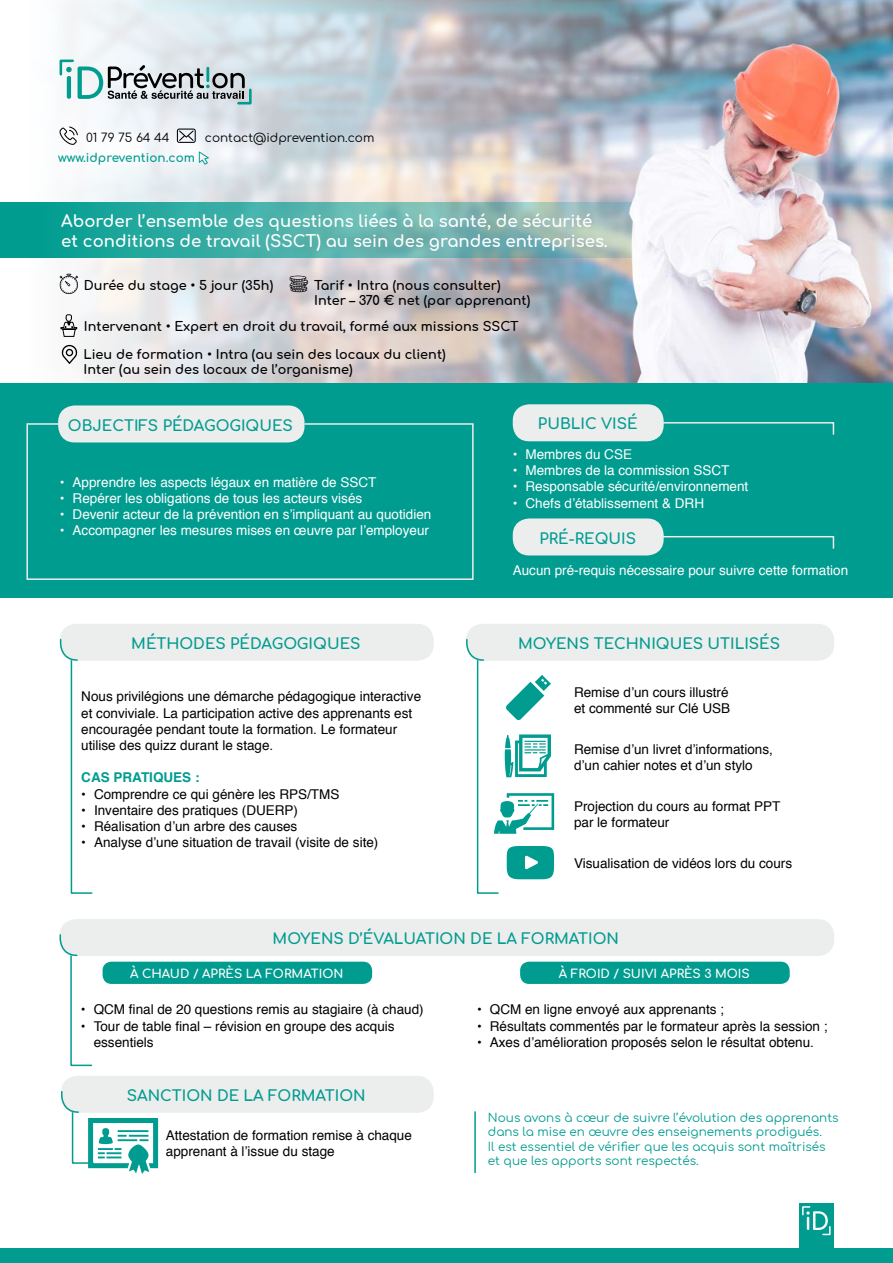
<style>
.page{position:relative;width:893px;height:1263px;background:#fff}
.page>*{position:absolute;margin:0;border:0;box-sizing:border-box;transform-origin:0 0}
.t1{font:700 16.5px/19.8px "Comfortaa";color:#fff}
.t2{font:700 15px "Comfortaa";color:#009c90}
.t3{font:13.5px/16.2px "Helvetica";color:#000}
.t4{font:13.5px "Helvetica";color:#fff}
.t5{font:700 13.5px "Helvetica";color:#009c90}
.t6{font:700 12.9px/15.5px "Comfortaa";color:#000}
.t7{font:12px/14.4px "Comfortaa";color:#009c90}
.t8{font:700 12px "Comfortaa";color:#fff}
.t9{font:12px "Comfortaa";color:#000}
.t10{font:700 12px "Comfortaa";color:#009c90}
</style>
<div class="page">
<svg style="left:59px;top:0;width:834px;height:383px;background:#d2d4d8"></svg>
<svg style="left:0;top:202px;width:490px;height:56px;background:#40aca4"></svg>
<div style="left:0;top:383px;width:893px;height:214px;background:#009c90"></div>
<div style="left:799px;top:1203px;width:34px;height:60px;background:#009c8f"></div>
<svg style="left:802px;top:1206px;width:29px;height:30px"></svg>
<div style="left:0;top:1249px;width:893px;height:14px;background:#009c90"></div>
<div style="left:58px;top:405px;width:247px;height:37px;background:#eceded;border-radius:16px"></div>
<div style="left:60px;top:624px;width:374px;height:37px;background:#eceded;border-radius:16px"></div>
<div style="left:513px;top:404px;width:151px;height:37px;background:#eceded;border-radius:16px"></div>
<div style="left:513px;top:518px;width:151px;height:37px;background:#eceded;border-radius:16px"></div>
<div style="left:466px;top:624px;width:368px;height:37px;background:#eceded;border-radius:16px"></div>
<div style="left:60px;top:919px;width:774px;height:37px;background:#eceded;border-radius:16px"></div>
<div style="left:103px;top:962px;width:269px;height:22px;background:#009c90;border-radius:9px"></div>
<div style="left:520px;top:962px;width:270px;height:22px;background:#009c90;border-radius:9px"></div>
<div style="left:61px;top:1076px;width:373px;height:37px;background:#eceded;border-radius:16px"></div>
<svg style="left:59px;top:638px;width:34px;height:256px"></svg>
<svg style="left:59px;top:934px;width:34px;height:133px"></svg>
<svg style="left:60px;top:274px;width:18px;height:20px"></svg>
<svg style="left:61px;top:345px;width:17px;height:19px"></svg>
<svg style="left:60px;top:314px;width:17px;height:23px"></svg>
<svg style="left:290px;top:276px;width:18px;height:16px"></svg>
<svg style="left:26px;top:422px;width:448px;height:158px"></svg>
<svg style="left:660px;top:421px;width:175px;height:15px"></svg>
<svg style="left:660px;top:535px;width:175px;height:15px"></svg>
<svg style="left:466px;top:639px;width:88px;height:255px"></svg>
<svg style="left:59px;top:58px;width:194px;height:48px"></svg>
<svg style="left:61px;top:1091px;width:97px;height:83px"></svg>
<svg style="left:59px;top:126px;width:19px;height:19px"></svg>
<svg style="left:177px;top:129px;width:19px;height:14px"></svg>
<svg style="left:199px;top:151px;width:10px;height:14px"></svg>
<hr style="left:474px;top:1111px;width:2px;height:62px;background:#009c90">
<img style="left:490px;top:32px;width:403px;height:351px">
<p class="t9" style="left:86px;top:127px;width:85px">01 79 75 64 44</p>
<p class="t9" style="left:205px;top:127px;width:171px">contact@idprevention.com</p>
<p class="t10" style="left:58px;top:146px;width:138px">www.idprevention.com</p>
<p class="t1" style="left:61px;top:209px;width:548px">Aborder l’ensemble des questions liées à la santé, de sécurité et conditions de travail (SSCT) au sein des grandes entreprises.</p>
<p class="t6" style="left:84px;top:275px;width:191px">Durée du stage • 5 jour (35h)</p>
<p class="t6" style="left:314px;top:275px;width:218px">Tarif • Intra (nous consulter)<br>Inter – 370 € net (par apprenant)</p>
<p class="t6" style="left:84px;top:317px;width:436px">Intervenant • Expert en droit du travail, formé aux missions SSCT</p>
<p class="t6" style="left:84px;top:344px;width:364px">Lieu de formation • Intra (au sein des locaux du client)<br>Inter (au sein des locaux de l’organisme)</p>
<p class="t2" style="left:68px;top:411px;width:226px">OBJECTIFS PÉDAGOGIQUES</p>
<p class="t4" style="left:60px;top:472px;width:318px">• Apprendre les aspects légaux en matière de SSCT</p>
<p class="t4" style="left:60px;top:488px;width:304px">• Repérer les obligations de tous les acteurs visés</p>
<p class="t4" style="left:60px;top:504px;width:373px">• Devenir acteur de la prévention en s’impliquant au quotidien</p>
<p class="t4" style="left:60px;top:520px;width:371px">• Accompagner les mesures mises en œuvre par l’employeur</p>
<p class="t2" style="left:131px;top:630px;width:231px">MÉTHODES PÉDAGOGIQUES</p>
<p class="t3" style="left:81px;top:689px;width:341px">Nous privilégions une démarche pédagogique interactive et conviviale. La participation active des apprenants est encouragée pendant toute la formation. Le formateur utilise des quizz durant le stage.</p>
<p class="t5" style="left:81px;top:767px;width:120px">CAS PRATIQUES :</p>
<p class="t3" style="left:81px;top:786px;width:260px">• Comprendre ce qui génère les RPS/TMS</p>
<p class="t3" style="left:81px;top:802px;width:218px">• Inventaire des pratiques (DUERP)</p>
<p class="t3" style="left:81px;top:818px;width:218px">• Réalisation d’un arbre des causes</p>
<p class="t3" style="left:81px;top:835px;width:299px">• Analyse d’une situation de travail (visite de site)</p>
<p class="t2" style="left:538px;top:410px;width:101px">PUBLIC VISÉ</p>
<p class="t4" style="left:513px;top:444px;width:121px">• Membres du CSE</p>
<p class="t4" style="left:513px;top:460px;width:218px">• Membres de la commission SSCT</p>
<p class="t4" style="left:513px;top:476px;width:237px">• Responsable sécurité/environnement</p>
<p class="t4" style="left:513px;top:492px;width:193px">• Chefs d’établissement &amp; DRH</p>
<p class="t2" style="left:539px;top:524px;width:98px">PRÉ-REQUIS</p>
<p class="t4" style="left:513px;top:560px;width:337px">Aucun pré-requis nécessaire pour suivre cette formation</p>
<p class="t2" style="left:518px;top:630px;width:263px">MOYENS TECHNIQUES UTILISÉS</p>
<p class="t3" style="left:574px;top:684px;width:158px">Remise d’un cours illustré et commenté sur Clé USB</p>
<p class="t3" style="left:574px;top:741px;width:200px">Remise d’un livret d’informations, d’un cahier notes et d’un stylo</p>
<p class="t3" style="left:574px;top:798px;width:208px">Projection du cours au format PPT par le formateur</p>
<p class="t3" style="left:574px;top:855px;width:220px">Visualisation de vidéos lors du cours</p>
<p class="t2" style="left:273px;top:925px;width:348px">MOYENS D’ÉVALUATION DE LA FORMATION</p>
<p class="t8" style="left:130px;top:963px;width:215px">À CHAUD / APRÈS LA FORMATION</p>
<p class="t8" style="left:559px;top:963px;width:192px">À FROID / SUIVI APRÈS 3 MOIS</p>
<p class="t3" style="left:81px;top:1002px;width:344px">• QCM final de 20 questions remis au stagiaire (à chaud)</p>
<p class="t3" style="left:94px;top:1018px;width:302px;text-indent:-13px">• Tour de table final – révision en groupe des acquis essentiels</p>
<p class="t2" style="left:127px;top:1082px;width:240px">SANCTION DE LA FORMATION</p>
<p class="t3" style="left:166px;top:1127px;width:248px">Attestation de formation remise à chaque apprenant à l’issue du stage</p>
<p class="t3" style="left:477px;top:1002px;width:248px">• QCM en ligne envoyé aux apprenants ;</p>
<p class="t3" style="left:477px;top:1018px;width:352px">• Résultats commentés par le formateur après la session ;</p>
<p class="t3" style="left:477px;top:1034px;width:338px">• Axes d’amélioration proposés selon le résultat obtenu.</p>
<p class="t7" style="left:488px;top:1109px;width:352px">Nous avons à cœur de suivre l’évolution des apprenants dans la mise en œuvre des enseignements prodigués.<br>Il est essentiel de vérifier que les acquis sont maîtrisés et que les apports sont respectés.</p>
</div>
